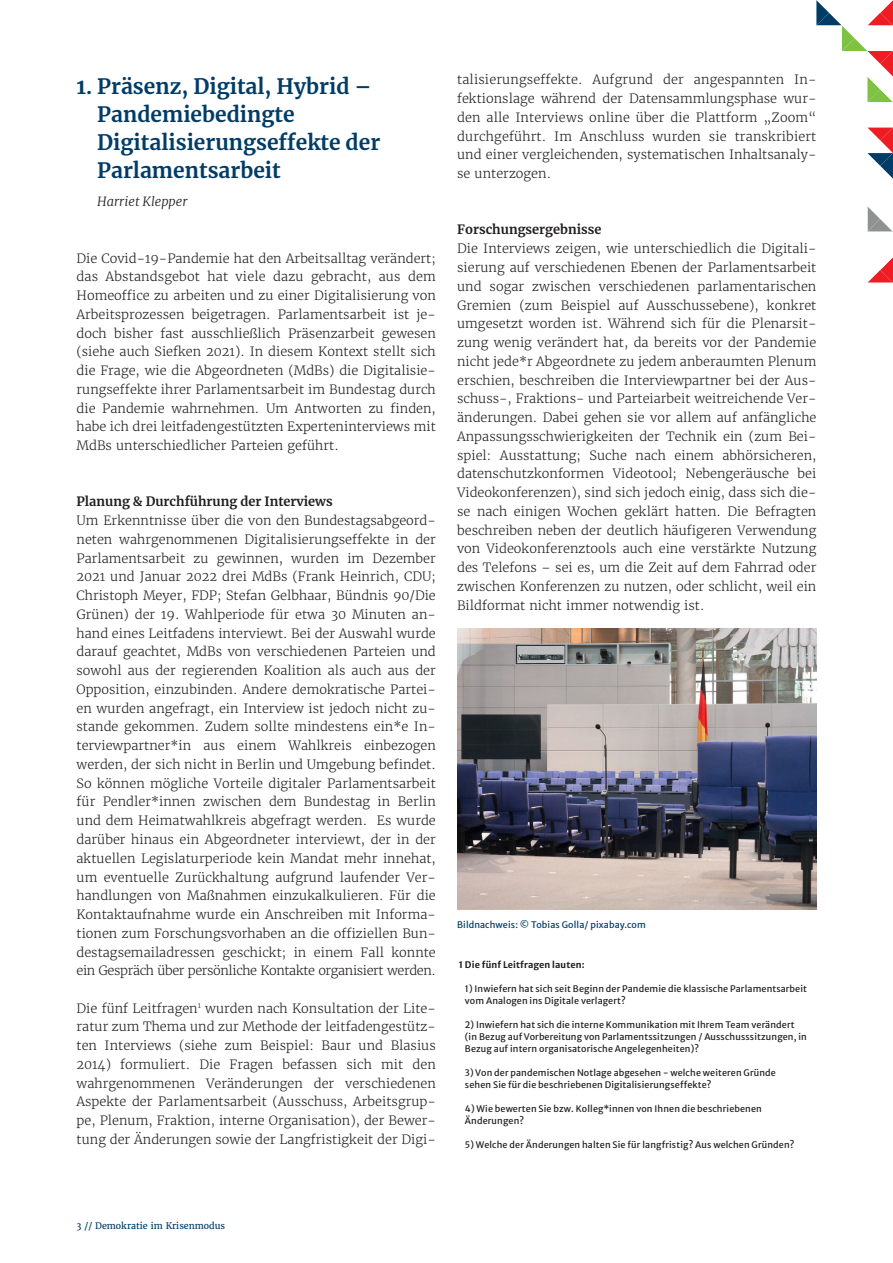
<style>
.page{position:relative;width:893px;height:1263px;background:#fff}
.page>*{position:absolute;margin:0;border:0;box-sizing:border-box;transform-origin:0 0}
.t1{font:700 21px/28px "Merriweather";color:#003c66}
.t2{font:300 12.75px/18.8px "Merriweather";color:#231f20;text-align:justify}
.t3{font:700 12.75px "Merriweather";color:#231f20}
.t4{font:italic 300 12.75px "Merriweather";color:#231f20}
.t5{font:9px/12px "Merriweather Sans";letter-spacing:.015em;color:#231f20}
.t6{font:9px "Merriweather Sans";letter-spacing:.015em;color:#003c66}
.t7{font:9px "Merriweather";color:#003c66}
.t8{font:700 9px "Merriweather Sans";letter-spacing:.015em;color:#231f20}
</style>
<div class="page">
<svg style="left:867px;top:206px;width:26px;height:77px"></svg>
<svg style="left:816px;top:0;width:77px;height:179px"></svg>
<img style="left:457px;top:628px;width:359px;height:281px">
<h1 class="t1" style="left:97px;top:72px;width:284px;text-indent:-21px">1. Präsenz, Digital, Hybrid –<br>Pandemiebedingte<br>Digitalisierungseffekte der<br>Parlamentsarbeit</h1>
<p class="t4" style="left:97px;top:193px;width:92px">Harriet Klepper</p>
<p class="t2" style="left:77px;top:249px;width:361px">Die Covid-19-Pandemie hat den Arbeitsalltag verändert; das Abstandsgebot hat viele dazu gebracht, aus dem Homeoffice zu arbeiten und zu einer Digitalisierung von Arbeitsprozessen beigetragen. Parlamentsarbeit ist je&shy;doch bisher fast ausschließlich Präsenzarbeit gewesen (siehe auch Siefken 2021). In diesem Kontext stellt sich die Frage, wie die Abgeordneten (MdBs) die Digitalisie&shy;rungseffekte ihrer Parlamentsarbeit im Bundestag durch die Pandemie wahrnehmen. Um Antworten zu finden, habe ich drei leitfadengestützten Experteninterviews mit MdBs unterschiedlicher Parteien geführt.</p>
<p class="t3" style="left:77px;top:493px;width:258px">Planung &amp; Durchführung der Interviews</p>
<p class="t2" style="left:77px;top:511px;width:361px">Um Erkenntnisse über die von den Bundestagsabgeord&shy;neten wahrgenommenen Digitalisierungseffekte in der Parlamentsarbeit zu gewinnen, wurden im Dezember 2021 und Januar 2022 drei MdBs (Frank Heinrich, CDU; Christoph Meyer, FDP; Stefan Gelbhaar, Bündnis 90/Die Grünen) der 19. Wahlperiode für etwa 30 Minuten an&shy;hand eines Leitfadens interviewt. Bei der Auswahl wurde darauf geachtet, MdBs von verschiedenen Parteien und sowohl aus der regierenden Koalition als auch aus der Opposition, einzubinden. Andere demokratische Partei&shy;en wurden angefragt, ein Interview ist jedoch nicht zu&shy;stande gekommen. Zudem sollte mindestens ein*e In&shy;terviewpartner*in aus einem Wahlkreis einbezogen werden, der sich nicht in Berlin und Umgebung befindet.<br>So können mögliche Vorteile digitaler Parlamentsarbeit für Pendler*innen zwischen dem Bundestag in Berlin und dem Heimatwahlkreis abgefragt werden. Es wurde darüber hinaus ein Abgeordneter interviewt, der in der aktuellen Legislaturperiode kein Mandat mehr innehat, um eventuelle Zurückhaltung aufgrund laufender Ver&shy;handlungen von Maßnahmen einzukalkulieren. Für die Kontaktaufnahme wurde ein Anschreiben mit Informa&shy;tionen zum Forschungsvorhaben an die offiziellen Bun&shy;destagsemailadressen geschickt; in einem Fall konnte ein Gespräch über persönliche Kontakte organisiert werden.</p>
<p class="t2" style="left:77px;top:999px;width:361px">Die fünf Leitfragen<sup>1</sup> wurden nach Konsultation der Lite&shy;ratur zum Thema und zur Methode der leitfadengestütz&shy;ten Interviews (siehe zum Beispiel: Baur und Blasius 2014) formuliert. Die Fragen befassen sich mit den wahrgenommenen Veränderungen der verschiedenen Aspekte der Parlamentsarbeit (Ausschuss, Arbeitsgrup&shy;pe, Plenum, Fraktion, interne Organisation), der Bewer&shy;tung der Änderungen sowie der Langfristigkeit der Digi-</p>
<p class="t2" style="left:457px;top:71px;width:361px">talisierungseffekte. Aufgrund der angespannten In&shy;fektionslage während der Datensammlungsphase wur&shy;den alle Interviews online über die Plattform „Zoom“ durchgeführt. Im Anschluss wurden sie transkribiert und einer vergleichenden, systematischen Inhaltsanaly&shy;se unterzogen.</p>
<p class="t3" style="left:457px;top:221px;width:146px">Forschungsergebnisse</p>
<p class="t2" style="left:457px;top:239px;width:361px">Die Interviews zeigen, wie unterschiedlich die Digitali&shy;sierung auf verschiedenen Ebenen der Parlamentsarbeit und sogar zwischen verschiedenen parlamentarischen Gremien (zum Beispiel auf Ausschussebene), konkret umgesetzt worden ist. Während sich für die Plenarsit&shy;zung wenig verändert hat, da bereits vor der Pandemie nicht jede*r Abgeordnete zu jedem anberaumten Plenum erschien, beschreiben die Interviewpartner bei der Aus&shy;schuss-, Fraktions- und Parteiarbeit weitreichende Ver&shy;änderungen. Dabei gehen sie vor allem auf anfängliche Anpassungsschwierigkeiten der Technik ein (zum Bei&shy;spiel: Ausstattung; Suche nach einem abhörsicheren, datenschutzkonformen Videotool; Nebengeräusche bei Videokonferenzen), sind sich jedoch einig, dass sich die&shy;se nach einigen Wochen geklärt hatten. Die Befragten beschreiben neben der deutlich häufigeren Verwendung von Videokonferenztools auch eine verstärkte Nutzung des Telefons – sei es, um die Zeit auf dem Fahrrad oder zwischen Konferenzen zu nutzen, oder schlicht, weil ein Bildformat nicht immer notwendig ist.</p>
<p class="t6" style="left:457px;top:916px;width:190px">Bildnachweis: © Tobias Golla/ pixabay.com</p>
<p class="t8" style="left:459px;top:957px;width:127px">1 Die fünf Leitfragen lauten:</p>
<p class="t5" style="left:465px;top:982px;width:344px">1) Inwiefern hat sich seit Beginn der Pandemie die klassische Parlamentsarbeit vom Analogen ins Digitale verlagert?</p>
<p class="t5" style="left:465px;top:1018px;width:343px">2) Inwiefern hat sich die interne Kommunikation mit Ihrem Team verändert (in Bezug auf Vorbereitung von Parlamentssitzungen / Ausschusssitzungen, in<br>Bezug auf intern organisatorische Angelegenheiten)?</p>
<p class="t5" style="left:465px;top:1066px;width:312px">3) Von der pandemischen Notlage abgesehen - welche weiteren Gründe sehen Sie für die beschriebenen Digitalisierungseffekte?</p>
<p class="t5" style="left:465px;top:1102px;width:298px">4) Wie bewerten Sie bzw. Kolleg*innen von Ihnen die beschriebenen<br>Änderungen?</p>
<p class="t5" style="left:465px;top:1138px;width:331px">5) Welche der Änderungen halten Sie für langfristig? Aus welchen Gründen?</p>
<p class="t7" style="left:77px;top:1220px;width:150px">3 // Demokratie im Krisenmodus</p>
</div>
